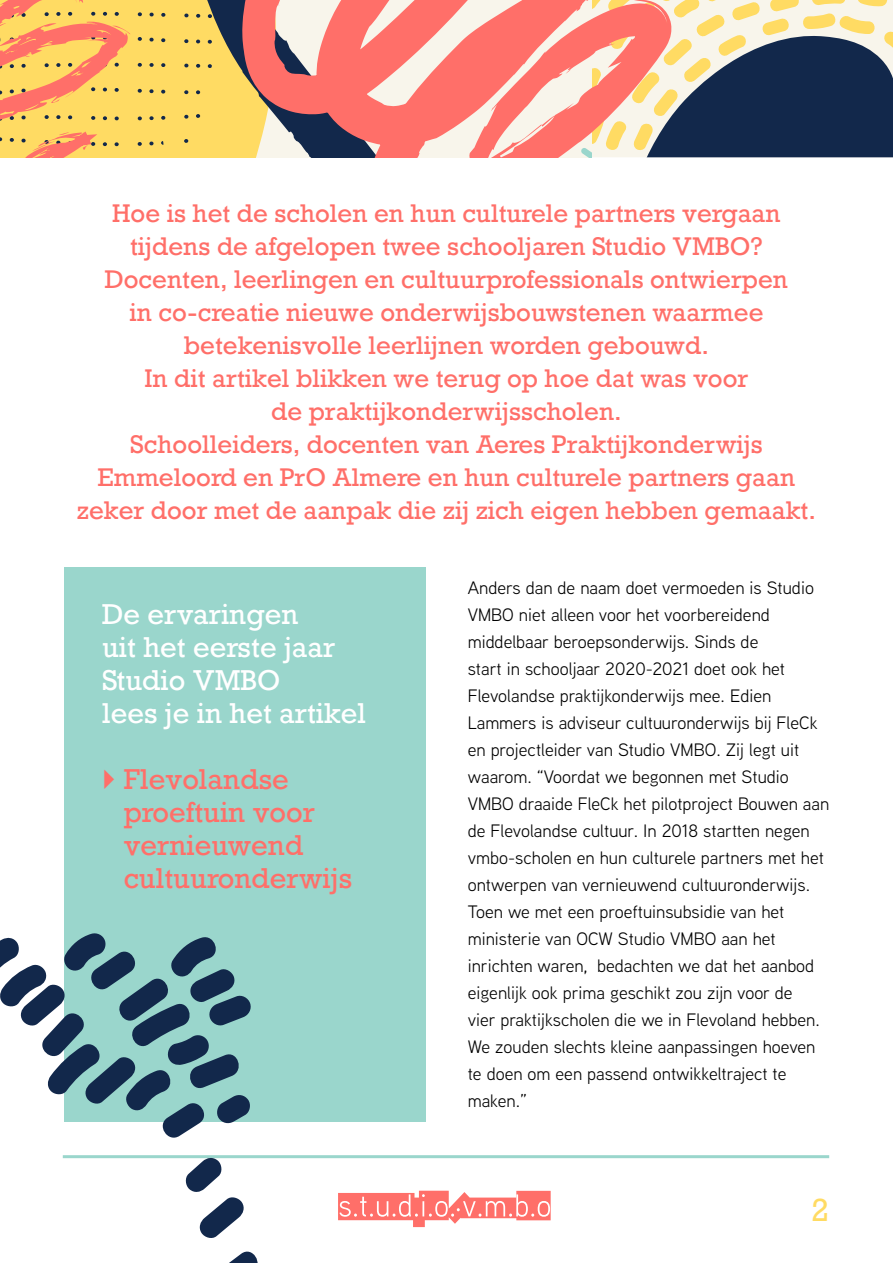
<style>
.page{position:relative;width:893px;height:1263px;background:#fff}
.page>*{position:absolute;margin:0;border:0;box-sizing:border-box;transform-origin:0 0}
.t1{font:30px "Rockwell";color:#ffdb63}
.t2{font:27px/33px "Rockwell";color:#fff}
.t3{font:27px/33px "Rockwell";color:#ff6f69}
.t4{font:24px/33px "Rockwell";color:#ff6f69;text-align:center}
.t5{font:18px/27px "Aaux Next";color:#000}
</style>
<div class="page">
<svg style="left:672px;top:0;width:221px;height:157px;background:#656e75"></svg>
<svg style="left:0;top:0;width:242px;height:157px;background:#f1c062"></svg>
<svg style="left:242px;top:0;width:430px;height:157px;background:#ed988d"></svg>
<div style="left:64px;top:567px;width:361px;height:554px;background:#9ad6cc"></div>
<svg style="left:338px;top:1191px;width:213px;height:36px"></svg>
<hr style="left:63px;top:1155px;width:766px;height:3px;background:#9ad6cc">
<svg style="left:184px;top:1158px;width:80px;height:105px"></svg>
<svg style="left:0;top:933px;width:252px;height:205px"></svg>
<p class="t4" style="left:77px;top:197px;width:741px">Hoe is het de scholen en hun culturele partners vergaan tijdens de afgelopen twee schooljaren Studio VMBO?<br>Docenten, leerlingen en cultuurprofessionals ontwierpen<br>in co-creatie nieuwe onderwijsbouwstenen waarmee betekenisvolle leerlijnen worden gebouwd.<br>In dit artikel blikken we terug op hoe dat was voor<br>de praktijkonderwijsscholen.<br>Schoolleiders, docenten van Aeres Praktijkonderwijs Emmeloord en PrO Almere en hun culturele partners gaan zeker door met de aanpak die zij zich eigen hebben gemaakt.</p>
<h2 class="t2" style="left:102px;top:598px;width:266px">De ervaringen<br>uit het eerste jaar<br>Studio VMBO<br>lees je in het artikel</h2>
<h2 class="t3" style="left:124px;top:763px;width:230px">Flevolandse proeftuin voor vernieuwend cultuuronderwijs</h2>
<p class="t5" style="left:468px;top:574px;width:363px">Anders dan de naam doet vermoeden is Studio VMBO niet alleen voor het voorbereidend middelbaar beroepsonderwijs. Sinds de<br>start in schooljaar 2020-2021 doet ook het Flevolandse praktijkonderwijs mee. Edien Lammers is adviseur cultuuronderwijs bij FleCk en projectleider van Studio VMBO. Zij legt uit waarom. “Voordat we begonnen met Studio VMBO draaide FleCk het pilotproject Bouwen aan de Flevolandse cultuur. In 2018 startten negen vmbo-scholen en hun culturele partners met het ontwerpen van vernieuwend cultuuronderwijs.<br>Toen we met een proeftuinsubsidie van het ministerie van OCW Studio VMBO aan het inrichten waren, bedachten we dat het aanbod eigenlijk ook prima geschikt zou zijn voor de<br>vier praktijkscholen die we in Flevoland hebben.<br>We zouden slechts kleine aanpassingen hoeven te doen om een passend ontwikkeltraject te maken.”</p>
<h1 class="t1" style="left:812px;top:1192px;width:19px">2</h1>
</div>
